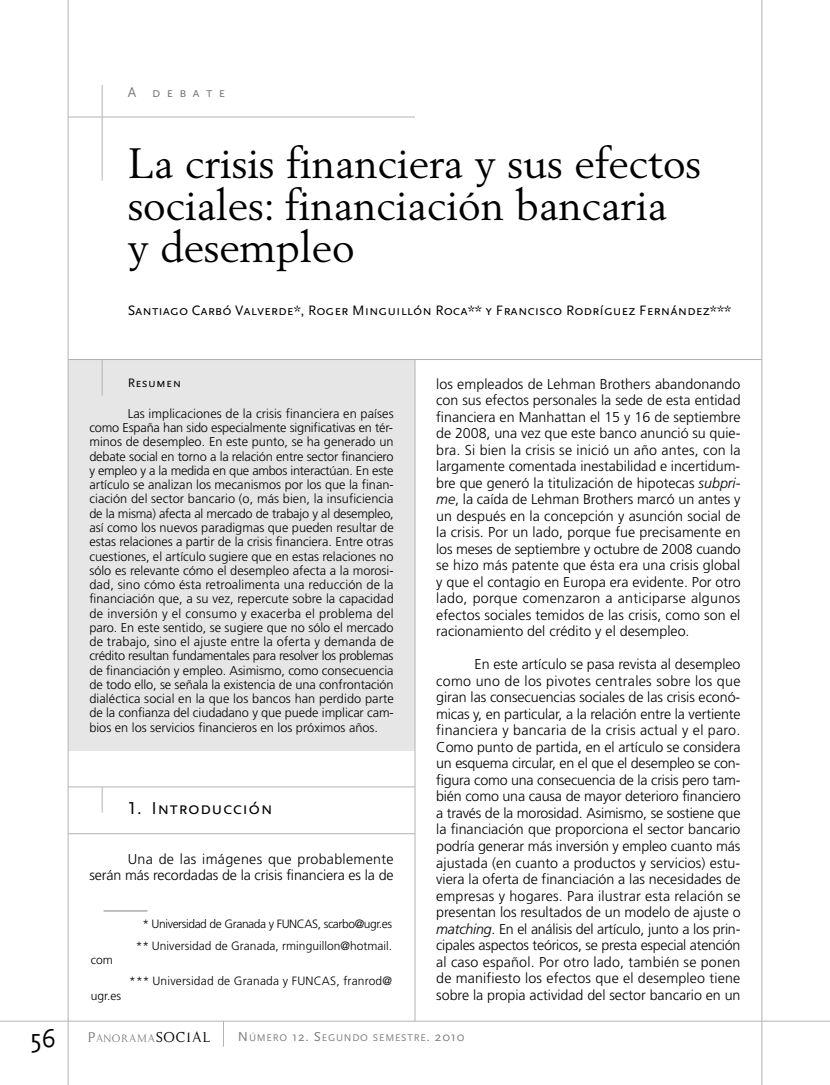
<style>
.page{position:relative;width:830px;height:1085px;background:#fff}
.page>*{position:absolute;margin:0;border:0;box-sizing:border-box;transform-origin:0 0}
.t1{font:42px/42px "Berling";color:#000}
.t2{font:18px "Scala Sans Caps";letter-spacing:.025em;color:#000}
.t3{font:300 14.25px/16.5px "Frutiger";color:#000;text-align:justify}
.t4{font:14.25px "Scala Sans Caps";color:#000}
.t5{font:14.25px "Scala Sans Caps";letter-spacing:.425em;color:#808080}
.t6{font:300 12.75px/14.2px "Frutiger";color:#000;text-align:justify}
.t7{font:12.75px "Scala Sans Caps";letter-spacing:.025em;color:#000}
.t8{font:12.3px "Kopy Katt Kut";letter-spacing:.07em;color:#808080}
.t9{font:300 12px/21.3px "Frutiger";color:#000;text-align:center}
.t10{font:10.2px "Scala Sans";letter-spacing:.075em;color:#808080}
.s1{font-style:italic}
.s2{font-family:"Scala Sans";font-size:27px;color:#000}
.s3{font-size:16.5px}
.s4{font-size:16.5px;color:#000}
.s5{font-size:13.5px}
</style>
<div class="page">
<div style="left:68px;top:359px;width:347px;height:391px;background:#e6e6e6"></div>
<svg style="left:223px;top:1021px;width:1px;height:25px"></svg>
<hr style="left:0;top:1020px;width:829px;height:1px;background:#b3b3b3">
<hr style="left:68px;top:0;width:1px;height:1084px;background:#b3b3b3">
<hr style="left:761px;top:0;width:1px;height:1084px;background:#b3b3b3">
<hr style="left:414px;top:359px;width:1px;height:661px;background:#b3b3b3">
<hr style="left:68px;top:117px;width:347px;height:1px;background:#b3b3b3">
<hr style="left:102px;top:85px;width:1px;height:95px;background:#b3b3b3">
<hr style="left:68px;top:359px;width:693px;height:1px;background:#b3b3b3">
<hr style="left:102px;top:359px;width:1px;height:36px;background:#b3b3b3">
<hr style="left:104px;top:910px;width:43px;height:1px;background:#808080">
<svg style="left:102px;top:787px;width:1px;height:25px"></svg>
<hr style="left:68px;top:786px;width:347px;height:1px;background:#b3b3b3">
<hr style="left:68px;top:833px;width:347px;height:1px;background:#b3b3b3">
<p class="t5" style="left:128px;top:84px;width:99px">A debate</p>
<h1 class="t1" style="left:128px;top:146px;width:574px">La crisis financiera y sus efectos sociales: financiación bancaria<br>y desempleo</h1>
<p class="t4" style="left:128px;top:301px;width:605px">Santiago Carbó Valverde*, Roger Minguillón Roca** y Francisco Rodríguez Fernández***</p>
<p class="t7" style="left:128px;top:375px;width:55px">Resumen</p>
<p class="t6" style="left:89px;top:407px;width:306px;text-indent:38px">Las implicaciones de la crisis financiera en países como España han sido especialmente significativas en tér&shy;minos de desempleo. En este punto, se ha generado un debate social en torno a la relación entre sector financiero y empleo y a la medida en que ambos interactúan. En este artículo se analizan los mecanismos por los que la finan&shy;ciación del sector bancario (o, más bien, la insuficiencia de la misma) afecta al mercado de trabajo y al desempleo, así como los nuevos paradigmas que pueden resultar de estas relaciones a partir de la crisis financiera. Entre otras cuestiones, el artículo sugiere que en estas relaciones no sólo es relevante cómo el desempleo afecta a la morosi&shy;dad, sino cómo ésta retroalimenta una reducción de la financiación que, a su vez, repercute sobre la capacidad de inversión y el consumo y exacerba el problema del paro. En este sentido, se sugiere que no sólo el mercado de trabajo, sino el ajuste entre la oferta y demanda de crédito resultan fundamentales para resolver los problemas de financiación y empleo. Asimismo, como consecuencia de todo ello, se señala la existencia de una confrontación dialéctica social en la que los bancos han perdido parte de la confianza del ciudadano y que puede implicar cam&shy;bios en los servicios financieros en los próximos años.</p>
<p class="t2" style="left:128px;top:797px;width:146px">1. Introducción</p>
<p class="t3" style="left:89px;top:851px;width:306px;text-align:right">Una de las imágenes que probablemente<br>serán más recordadas de la crisis financiera es la de</p>
<p class="t9" style="left:91px;top:949px;width:23px">com</p>
<p class="t9" style="left:91px;top:985px;width:32px">ugr.es</p>
<p class="t9" style="left:136px;top:914px;width:258px">* Universidad de Granada y FUNCAS, scarbo@ugr.es ** Universidad de Granada, rminguillon@hotmail.</p>
<p class="t9" style="left:129px;top:971px;width:264px">*** Universidad de Granada y FUNCAS, franrod@</p>
<p class="t3" style="left:436px;top:376px;width:306px">los empleados de Lehman Brothers abandonando con sus efectos personales la sede de esta entidad financiera en Manhattan el 15 y 16 de septiembre de 2008, una vez que este banco anunció su quie&shy;bra. Si bien la crisis se inició un año antes, con la largamente comentada inestabilidad e incertidum&shy;bre que generó la titulización de hipotecas <span class="s1">subpri&shy;me</span>, la caída de Lehman Brothers marcó un antes y un después en la concepción y asunción social de la crisis. Por un lado, porque fue precisamente en los meses de septiembre y octubre de 2008 cuando se hizo más patente que ésta era una crisis global y que el contagio en Europa era evidente. Por otro lado, porque comenzaron a anticiparse algunos efectos sociales temidos de las crisis, como son el racionamiento del crédito y el desempleo.</p>
<p class="t3" style="left:436px;top:657px;width:306px;text-indent:38px">En este artículo se pasa revista al desempleo como uno de los pivotes centrales sobre los que giran las consecuencias sociales de las crisis econó&shy;micas y, en particular, a la relación entre la vertiente financiera y bancaria de la crisis actual y el paro.<br>Como punto de partida, en el artículo se considera un esquema circular, en el que el desempleo se con&shy;figura como una consecuencia de la crisis pero tam&shy;bién como una causa de mayor deterioro financiero a través de la morosidad. Asimismo, se sostiene que la financiación que proporciona el sector bancario podría generar más inversión y empleo cuanto más ajustada (en cuanto a productos y servicios) estu&shy;viera la oferta de financiación a las necesidades de empresas y hogares. Para ilustrar esta relación se presentan los resultados de un modelo de ajuste o <span class="s1">matching</span>. En el análisis del artículo, junto a los prin&shy;cipales aspectos teóricos, se presta especial atención al caso español. Por otro lado, también se ponen de manifiesto los efectos que el desempleo tiene sobre la propia actividad del sector bancario en un</p>
<p class="t8" style="left:30px;top:1030px;width:181px"><span class="s2">56</span> <span class="s3">P</span>ANORAMA<span class="s4">SOCIAL</span></p>
<p class="t10" style="left:238px;top:1031px;width:228px"><span class="s5">N</span>ÚMERO <span class="s5">12. S</span>EGUNDO SEMESTRE<span class="s5">. 2010</span></p>
</div>
